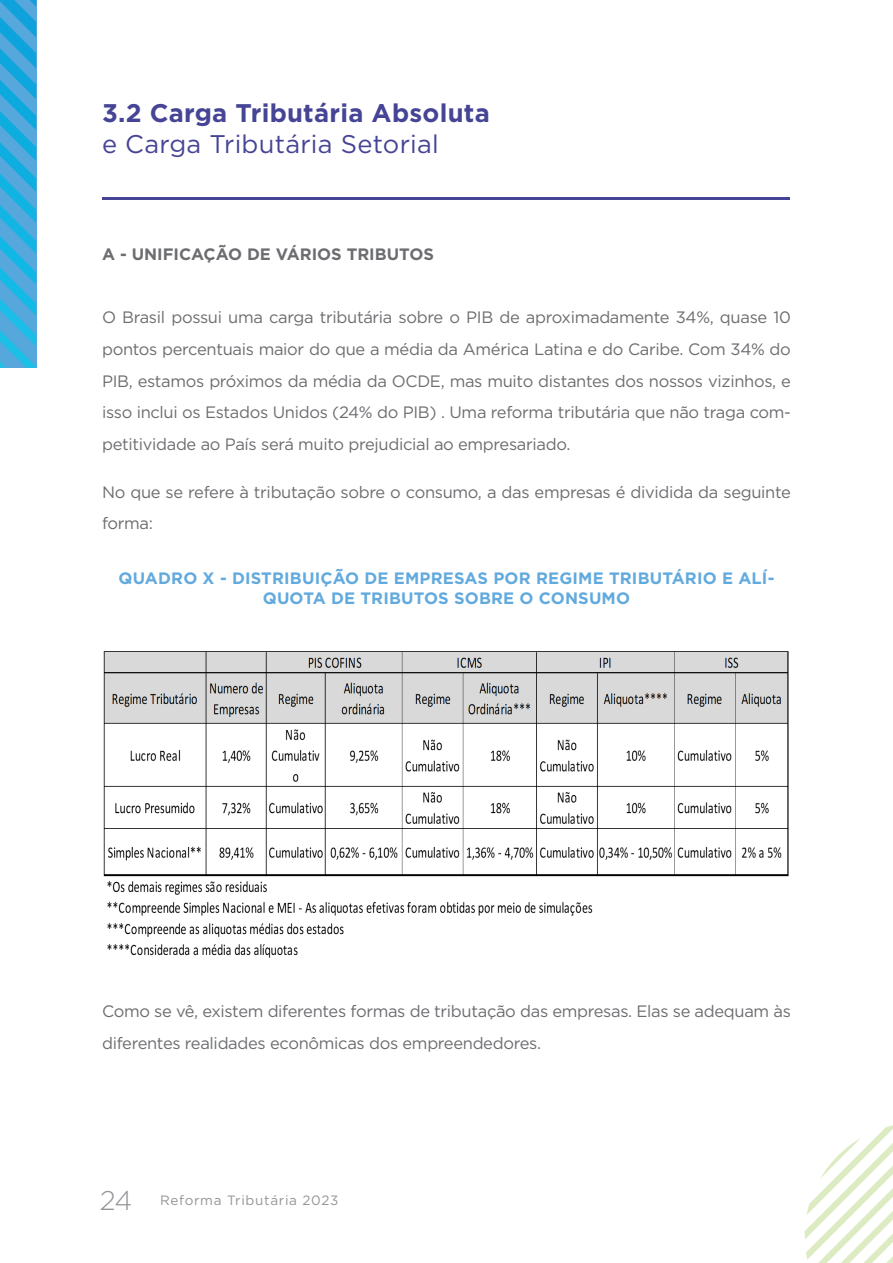
<style>
.page{position:relative;width:893px;height:1263px;background:#fff}
.page>*{position:absolute;margin:0;border:0;box-sizing:border-box;transform-origin:0 0}
.t1{font:700 25.5px "Gotham";letter-spacing:.01em;color:#464495}
.t2{font:25.5px "Gotham";letter-spacing:.01em;color:#464495}
.Texto_P{font:16.5px/31.5px "Gotham";letter-spacing:-.02em;color:#6c6d70}
.t3{font:700 16.5px/19.8px "Gotham";letter-spacing:.01em;color:#62aade;text-align:center}
.Texto_P-2{font:700 16.5px "Gotham";color:#6c6d70}
.t4{font:13.5px "Gotham";letter-spacing:.05em;color:#939598}
.s1{font-weight:300;font-size:27px}
</style>
<div class="page">
<img style="left:103px;top:651px;width:686px;height:307px">
<hr style="left:102px;top:197px;width:687px;height:3px;background:#464495">
<svg style="left:0;top:0;width:36px;height:368px;background:#38aadd"></svg>
<svg style="left:805px;top:1125px;width:88px;height:138px"></svg>
<p class="t1" style="left:102px;top:97px;width:389px">3.2 Carga Tributária Absoluta</p>
<p class="t2" style="left:102px;top:128px;width:338px">e Carga Tributária Setorial</p>
<p class="Texto_P-2" style="left:102px;top:244px;width:333px">A - UNIFICAÇÃO DE VÁRIOS TRIBUTOS</p>
<p class="Texto_P" style="left:102px;top:302px;width:690px;text-align:justify">O Brasil possui uma carga tributária sobre o PIB de aproximadamente 34%, quase 10 pontos percentuais maior do que a média da América Latina e do Caribe. Com 34% do PIB, estamos próximos da média da OCDE, mas muito distantes dos nossos vizinhos, e isso inclui os Estados Unidos (24% do PIB) . Uma reforma tributária que não traga com&shy;petitividade ao País será muito prejudicial ao empresariado.</p>
<p class="Texto_P" style="left:102px;top:476px;width:690px">No que se refere à tributação sobre o consumo, a das empresas é dividida da seguinte forma:</p>
<p class="t3" style="left:119px;top:569px;width:657px">QUADRO X - DISTRIBUIÇÃO DE EMPRESAS POR REGIME TRIBUTÁRIO E ALÍ-<br>QUOTA DE TRIBUTOS SOBRE O CONSUMO</p>
<p class="Texto_P" style="left:102px;top:995px;width:690px">Como se vê, existem diferentes formas de tributação das empresas. Elas se adequam às diferentes realidades econômicas dos empreendedores.</p>
<p class="t4" style="left:100px;top:1191px;width:240px"><span class="s1">24</span> Reforma Tributária 2023</p>
</div>
